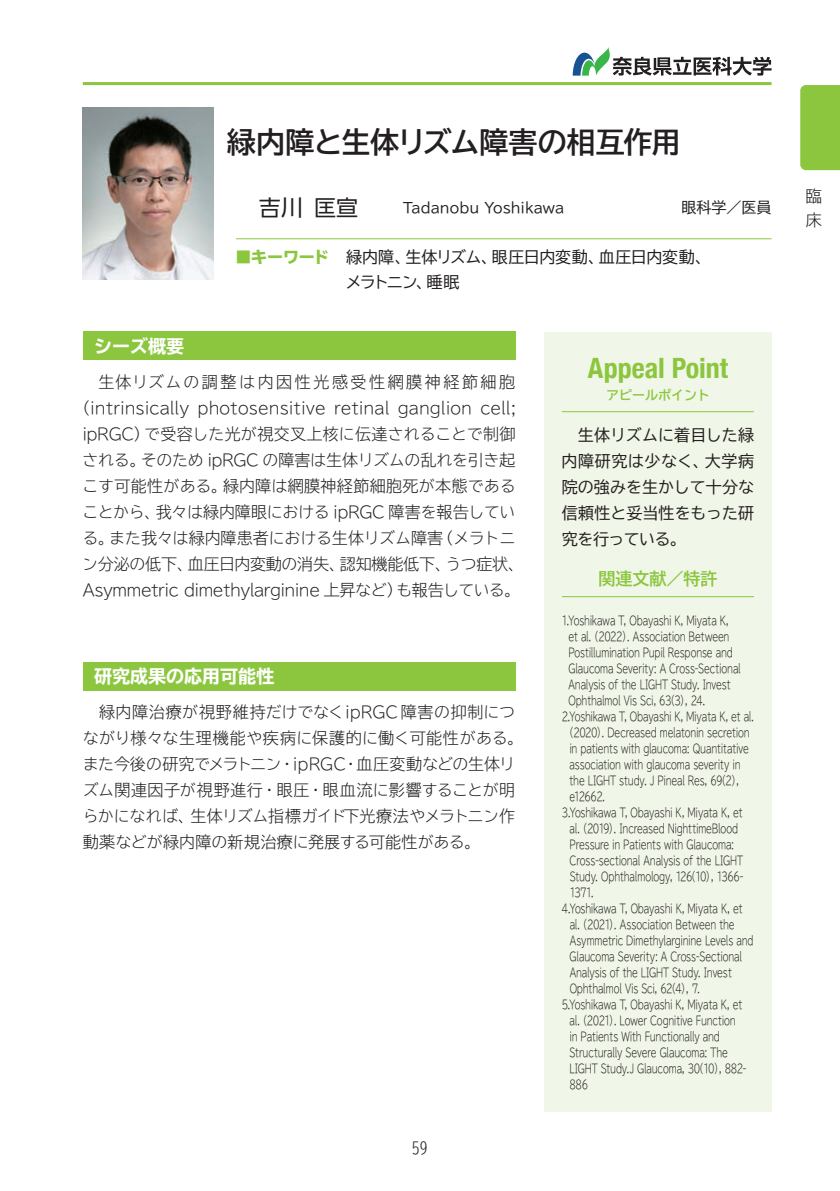
<style>
.page{position:relative;width:840px;height:1191px;background:#fff}
.page>*{position:absolute;margin:0;border:0;box-sizing:border-box;transform-origin:0 0}
.t1{font:700 29px "TBUD Go Std";letter-spacing:-.02em;color:#231f20}
.t2{font:700 condensed 28px "Helvetica Neue";color:#8bc63e}
.t3{font:22px "UD Shin Go Pr 6";color:#231f20}
.t4{font:700 expanded 18px "TBUD Go Std";color:#fff}
.t5{font:700 17px "TBUD Go Std";color:#8bc63e}
.t6{font:300 16px/26px "TBUD Go Std Super";letter-spacing:-.005em;color:#231f20}
.t7{font:16px/26px "TBUD Go Std";color:#231f20;text-align:justify}
.t8{font:300 16px "TBUD Go Std Super";letter-spacing:-.03em;color:#231f20}
.t9{font:16px/25px "TBUD Go Std";letter-spacing:-.03em;color:#231f20}
.t10{font:300 16px "TBUD Go Std Super";letter-spacing:.015em;color:#231f20}
.t11{font:300 16px "TBUD Go Std Super";letter-spacing:.16em;color:#231f20}
.t12{font:800 16px "TBUD Go Std";letter-spacing:-.02em;color:#8bc63e}
.t13{font:15px "TBUD Go Std";color:#231f20}
.t14{font:14px "TBUD Go Std";letter-spacing:.005em;color:#231f20}
.t15{font:700 13px "TBUD Go Std";color:#8bc63e}
.t16{font:300 12px "TBUD Go Std Super";letter-spacing:-.02em;color:#231f20;scale:.73 1}
</style>
<div class="page">
<div style="left:800px;top:85px;width:39px;height:85px;background:#8bc63e"></div>
<svg style="left:572px;top:47px;width:199px;height:29px"></svg>
<div style="left:83px;top:332px;width:432px;height:28px;background:#8bc63e"></div>
<hr style="left:236px;top:238px;width:535px;height:1px;background:#8bc63e">
<div style="left:544px;top:332px;width:227px;height:780px;background:#f1f7e8"></div>
<hr style="left:561px;top:411px;width:192px;height:1px;background:#8bc63e">
<hr style="left:83px;top:82px;width:688px;height:3px;background:#8bc63e">
<img style="left:83px;top:108px;width:130px;height:172px">
<hr style="left:561px;top:596px;width:192px;height:1px;background:#8bc63e">
<div style="left:83px;top:662px;width:432px;height:28px;background:#8bc63e"></div>
<h1 class="t1" style="left:227px;top:118px;width:455px">緑内障と生体リズム障害の相互作用</h1>
<h3 class="t3" style="left:259px;top:190px;width:100px">吉川 匡宣</h3>
<p class="t14" style="left:403px;top:196px;width:163px">Tadanobu Yoshikawa</p>
<p class="t13" style="left:681px;top:195px;width:91px">眼科学／医員</p>
<h3 class="t4" style="left:94px;top:336px;width:92px">シーズ概要</h3>
<h3 class="t12" style="left:235px;top:248px;width:95px">■キーワード</h3>
<h3 class="t9" style="left:346px;top:244px;width:366px">緑内障、生体リズム、眼圧日内変動、血圧日内変動、メラトニン、睡眠</h3>
<h3 class="t11" style="left:98px;top:369px;width:418px">生体リズムの調整は内因性光感受性網膜神経節細胞</h3>
<h3 class="t6" style="left:74px;top:395px;width:443px">（intrinsically photosensitive retinal ganglion cell;</h3>
<h3 class="t6" style="left:82px;top:421px;width:434px">ipRGC）で受容した光が視交叉上核に伝達されることで制御</h3>
<h3 class="t6" style="left:82px;top:447px;width:434px">される。そのため ipRGC の障害は生体リズムの乱れを引き起</h3>
<h3 class="t10" style="left:82px;top:473px;width:434px">こす可能性がある。緑内障は網膜神経節細胞死が本態である</h3>
<h3 class="t6" style="left:82px;top:499px;width:434px">ことから、我々は緑内障眼における ipRGC 障害を報告してい</h3>
<h3 class="t6" style="left:82px;top:525px;width:434px">る。また我々は緑内障患者における生体リズム障害（メラトニ</h3>
<h3 class="t6" style="left:82px;top:551px;width:443px">ン分泌の低下、血圧日内変動の消失、認知機能低下、うつ症状、</h3>
<h3 class="t8" style="left:83px;top:577px;width:439px">Asymmetric dimethylarginine 上昇など）も報告している。</h3>
<h3 class="t4" style="left:94px;top:666px;width:182px">研究成果の応用可能性</h3>
<h3 class="t6" style="left:83px;top:699px;width:442px;text-indent:16px">緑内障治療が視野維持だけでなくipRGC障害の抑制につながり様々な生理機能や疾病に保護的に働く可能性がある。また今後の研究でメラトニン・ipRGC・血圧変動などの生体リズム関連因子が視野進行・眼圧・眼血流に影響することが明らかになれば、生体リズム指標ガイド下光療法やメラトニン作動薬などが緑内障の新規治療に発展する可能性がある。</h3>
<h3 class="t6" style="left:412px;top:1134px;width:17px">59</h3>
<h2 class="t2" style="left:587px;top:344px;width:142px">Appeal Point</h2>
<p class="t15" style="left:605px;top:385px;width:105px">アピールポイント</p>
<h3 class="t7" style="left:561px;top:422px;width:194px;text-indent:16px">生体リズムに着目した緑内障研究は少なく、大学病院の強みを生かして十分な信頼性と妥当性をもった研究を行っている。</h3>
<h3 class="t5" style="left:598px;top:564px;width:120px">関連文献／特許</h3>
<p class="t16" style="left:561px;top:610px;width:231px">1.Yoshikawa T, Obayashi K, Miyata K,</p>
<p class="t16" style="left:568px;top:626px;width:222px">et al. （2022）. Association Between</p>
<p class="t16" style="left:568px;top:642px;width:227px">Postillumination Pupil Response and</p>
<p class="t16" style="left:568px;top:658px;width:237px">Glaucoma Severity: A Cross-Sectional</p>
<p class="t16" style="left:568px;top:674px;width:224px">Analysis of the LIGHT Study. Invest</p>
<p class="t16" style="left:568px;top:690px;width:189px">Ophthalmol Vis Sci, 63（3）, 24.</p>
<p class="t16" style="left:561px;top:706px;width:265px">2.Yoshikawa T, Obayashi K, Miyata K, et al.</p>
<p class="t16" style="left:564px;top:722px;width:255px">（2020）. Decreased melatonin secretion</p>
<p class="t16" style="left:569px;top:738px;width:247px">in patients with glaucoma: Quantitative</p>
<p class="t16" style="left:569px;top:754px;width:236px">association with glaucoma severity in</p>
<p class="t16" style="left:569px;top:770px;width:235px">the LIGHT study. J Pineal Res, 69（2）,</p>
<p class="t16" style="left:569px;top:786px;width:51px">e12662.</p>
<p class="t16" style="left:561px;top:802px;width:249px">3.Yoshikawa T, Obayashi K, Miyata K, et</p>
<p class="t16" style="left:569px;top:818px;width:232px">al. （2019）. Increased NighttimeBlood</p>
<p class="t16" style="left:569px;top:834px;width:227px">Pressure in Patients with Glaucoma:</p>
<p class="t16" style="left:569px;top:850px;width:239px">Cross-sectional Analysis of the LIGHT</p>
<p class="t16" style="left:569px;top:866px;width:240px">Study. Ophthalmology, 126（10）, 1366-</p>
<p class="t16" style="left:569px;top:882px;width:35px">1371.</p>
<p class="t16" style="left:561px;top:898px;width:249px">4.Yoshikawa T, Obayashi K, Miyata K, et</p>
<p class="t16" style="left:569px;top:914px;width:227px">al. （2021）. Association Between the</p>
<p class="t16" style="left:569px;top:930px;width:253px">Asymmetric Dimethylarginine Levels and</p>
<p class="t16" style="left:569px;top:946px;width:237px">Glaucoma Severity: A Cross-Sectional</p>
<p class="t16" style="left:569px;top:962px;width:224px">Analysis of the LIGHT Study. Invest</p>
<p class="t16" style="left:569px;top:978px;width:180px">Ophthalmol Vis Sci, 62（4）, 7.</p>
<p class="t16" style="left:561px;top:994px;width:249px">5.Yoshikawa T, Obayashi K, Miyata K, et</p>
<p class="t16" style="left:569px;top:1010px;width:229px">al. （2021）. Lower Cognitive Function</p>
<p class="t16" style="left:569px;top:1026px;width:207px">in Patients With Functionally and</p>
<p class="t16" style="left:569px;top:1042px;width:218px">Structurally Severe Glaucoma: The</p>
<p class="t16" style="left:569px;top:1058px;width:244px">LIGHT Study.J Glaucoma, 30（10）, 882-</p>
<p class="t16" style="left:569px;top:1074px;width:27px">886</p>
<h3 class="t6" style="left:805px;top:183px;width:17px;line-height:24px">臨床</h3>
</div>
